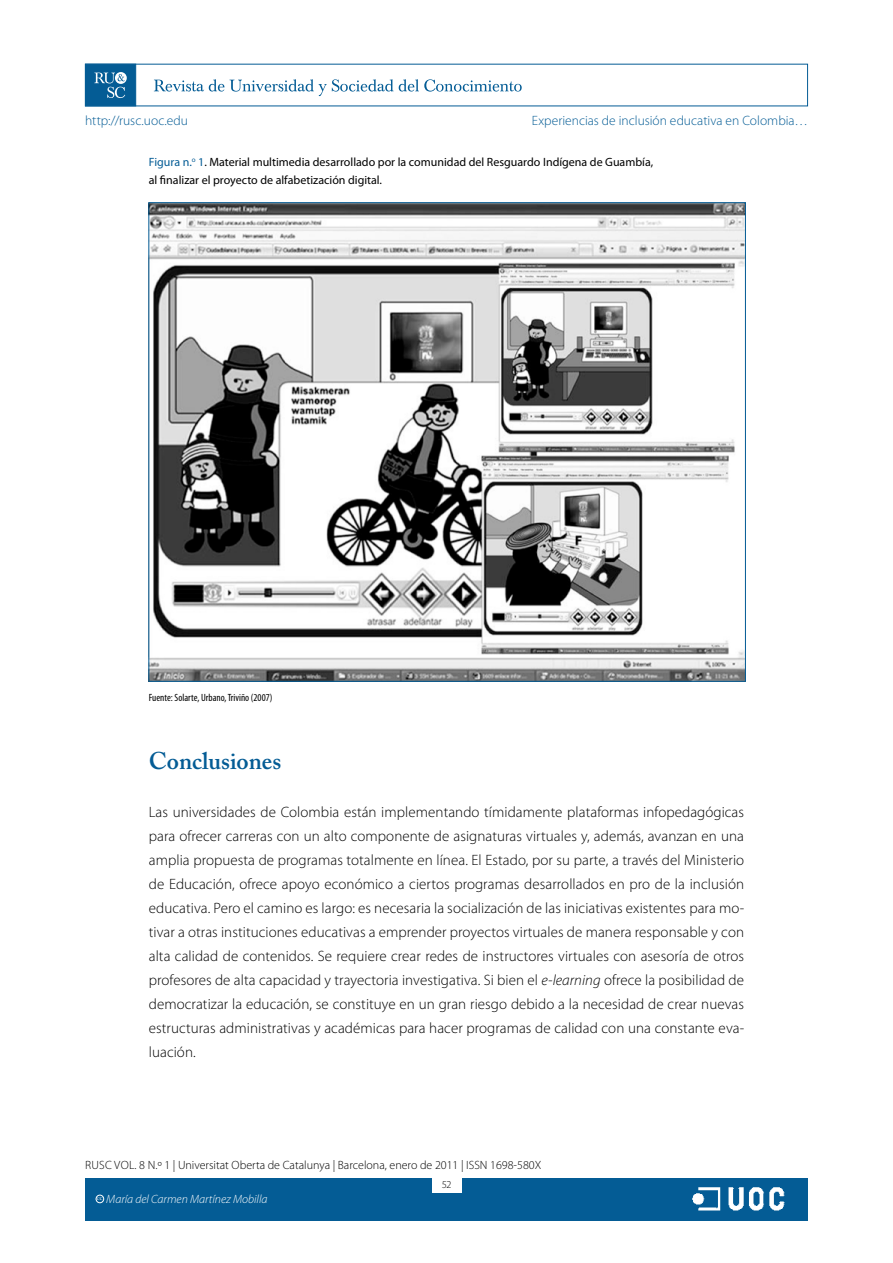
<style>
.page{position:relative;width:893px;height:1263px;background:#fff}
.page>*{position:absolute;margin:0;border:0;box-sizing:border-box;transform-origin:0 0}
.PRIMERTITOL{font:600 24px "Adobe Caslon Pro";color:#045c95}
._00__Texte_general_s{font:300 15px/24px "Myriad Pro";letter-spacing:.005em;color:#000;text-align:justify}
.t1{font:300 13.5px "Myriad Pro";letter-spacing:.005em;color:#045c95}
.TITOLETQUADRES{font:12px/18px "Myriad Pro";color:#000}
.t2{font:300 12px "Myriad Pro";color:#000}
.t3{font:italic 300 12px "Myriad Pro";color:#fff}
.TEXTQUADRES{font:condensed 10.5px "Myriad Pro";color:#000}
.t4{font:300 10.5px "Myriad Pro";color:#000}
.t5{font:600 3.9px "Adobe Caslon Pro";color:#fff}
.s1{color:#045c95}
.s2{font-style:italic}
</style>
<div class="page">
<div style="left:85px;top:1178px;width:723px;height:42px;background:#045c95"></div>
<div style="left:432px;top:1176px;width:29px;height:17px;background:#fff"></div>
<img style="left:692px;top:1187px;width:93px;height:24px">
<div style="left:96px;top:1195px;width:8px;height:8px;border:1px solid #fff;border-radius:50%"></div>
<div style="left:85px;top:64px;width:51px;height:42px;background:#045c95;border:1px solid #045c95"></div>
<svg style="left:115px;top:72px;width:12px;height:12px"></svg>
<svg style="left:94px;top:73px;width:31px;height:25px"></svg>
<svg style="left:154px;top:79px;width:368px;height:17px"></svg>
<img style="left:151px;top:204px;width:593px;height:475px">
<p class="t1" style="left:85px;top:112px;width:105px">http://rusc.uoc.edu</p>
<p class="t1" style="left:532px;top:112px;width:278px">Experiencias de inclusión educativa en Colombia…</p>
<p class="TITOLETQUADRES" style="left:149px;top:153px;width:506px"><span class="s1">Figura n.</span><sup>o</sup> <span class="s1">1</span>. Material multimedia desarrollado por la comunidad del Resguardo Indígena de Guambía, al finalizar el proyecto de alfabetización digital.</p>
<p class="TEXTQUADRES" style="left:149px;top:691px;width:125px">Fuente: Solarte, Urbano, Triviño (2007)</p>
<p class="PRIMERTITOL" style="left:149px;top:746px;width:134px">Conclusiones</p>
<p class="_00__Texte_general_s" style="left:149px;top:799px;width:597px">Las universidades de Colombia están implementando tímidamente plataformas infopedagógicas para ofrecer carreras con un alto componente de asignaturas virtuales y, además, avanzan en una amplia propuesta de programas totalmente en línea. El Estado, por su parte, a través del Ministerio de Educación, ofrece apoyo económico a ciertos programas desarrollados en pro de la inclusión educativa. Pero el camino es largo: es necesaria la socialización de las iniciativas existentes para mo&shy;tivar a otras instituciones educativas a emprender proyectos virtuales de manera responsable y con alta calidad de contenidos. Se requiere crear redes de instructores virtuales con asesoría de otros profesores de alta capacidad y trayectoria investigativa. Si bien el <span class="s2">e-learning</span> ofrece la posibilidad de democratizar la educación, se constituye en un gran riesgo debido a la necesidad de crear nuevas estructuras administrativas y académicas para hacer programas de calidad con una constante eva&shy;luación.</p>
<p class="t2" style="left:85px;top:1158px;width:458px">RUSC VOL. 8 N.º 1 | Universitat Oberta de Catalunya | Barcelona, enero de 2011 | ISSN 1698-580X</p>
<p class="t5" style="left:97px;top:1197px;width:7px">CC</p>
<p class="t3" style="left:106px;top:1192px;width:163px">María del Carmen Martínez Mobilla</p>
<p class="t4" style="left:442px;top:1178px;width:10px">52</p>
</div>
